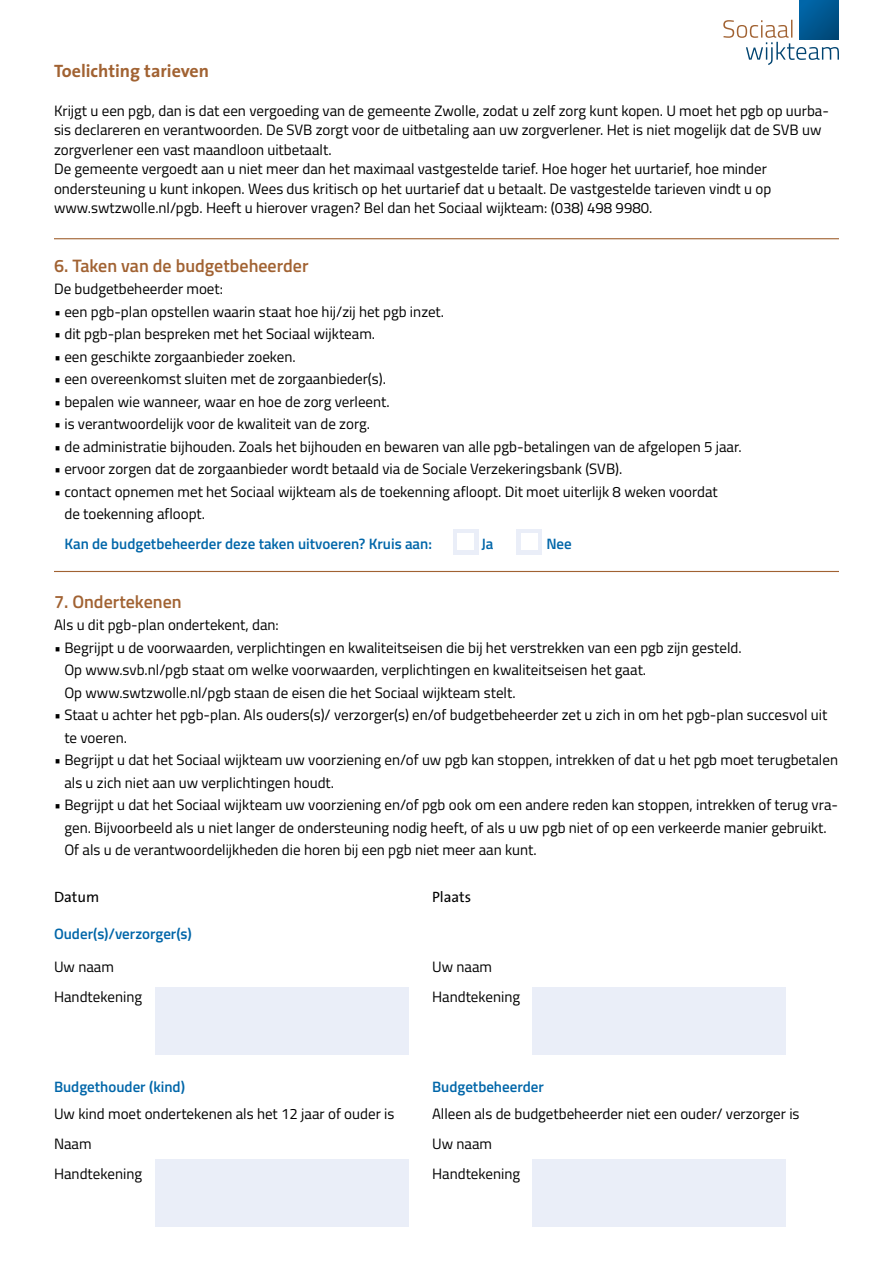
<style>
.page{position:relative;width:893px;height:1263px;background:#fff}
.page>*{position:absolute;margin:0;border:0;box-sizing:border-box;transform-origin:0 0}
.t1{font:600 18px "Titillium Web";color:#a16232}
.t2{font:700 18px "The Sans";color:#a16232}
.t3{font:15px/22.5px "Titillium Web";color:#000}
.t4{font:600 15px "Titillium Web";color:#0066a9}
.t5{font:15px "The Sans";color:#000}
</style>
<div class="page">
<div style="left:453px;top:529px;width:25px;height:26px;background:#eaeef8"></div>
<div style="left:457px;top:533px;width:17px;height:17px;background:#fff"></div>
<div style="left:517px;top:529px;width:25px;height:26px;background:#eaeef8"></div>
<div style="left:521px;top:533px;width:17px;height:17px;background:#fff"></div>
<div style="left:155px;top:988px;width:253px;height:67px;background:#eaeef8"></div>
<div style="left:532px;top:988px;width:254px;height:67px;background:#eaeef8"></div>
<div style="left:155px;top:1159px;width:253px;height:68px;background:#eaeef8"></div>
<div style="left:532px;top:1159px;width:254px;height:68px;background:#eaeef8"></div>
<div style="left:800px;top:0;width:39px;height:39px;background:linear-gradient(to right,#0065a6,#005289)"></div>
<svg style="left:723px;top:20px;width:116px;height:45px"></svg>
<hr style="left:54px;top:238px;width:785px;height:1px;background:#a16232">
<hr style="left:54px;top:571px;width:785px;height:1px;background:#a16232">
<p class="t2" style="left:54px;top:56px;width:157px">Toelichting tarieven</p>
<p class="t3" style="left:54px;top:100px;width:776px;line-height:19.5px">Krijgt u een pgb, dan is dat een vergoeding van de gemeente Zwolle, zodat u zelf zorg kunt kopen. U moet het pgb op uurba&shy;sis declareren en verantwoorden. De SVB zorgt voor de uitbetaling aan uw zorgverlener. Het is niet mogelijk dat de SVB uw zorgverlener een vast maandloon uitbetaalt.</p>
<p class="t3" style="left:54px;top:159px;width:719px;line-height:19.5px">De gemeente vergoedt aan u niet meer dan het maximaal vastgestelde tarief. Hoe hoger het uurtarief, hoe minder ondersteuning u kunt inkopen. Wees dus kritisch op het uurtarief dat u betaalt. De vastgestelde tarieven vindt u op www.swtzwolle.nl/pgb. Heeft u hierover vragen? Bel dan het Sociaal wijkteam: (038) 498 9980.</p>
<p class="t1" style="left:54px;top:252px;width:256px">6. Taken van de budgetbeheerder</p>
<p class="t3" style="left:54px;top:277px;width:171px">De budgetbeheerder moet:</p>
<p class="t3" style="left:54px;top:300px;width:392px">• een pgb-plan opstellen waarin staat hoe hij/zij het pgb inzet.</p>
<p class="t3" style="left:54px;top:322px;width:323px">• dit pgb-plan bespreken met het Sociaal wijkteam.</p>
<p class="t3" style="left:54px;top:345px;width:243px">• een geschikte zorgaanbieder zoeken.</p>
<p class="t3" style="left:54px;top:367px;width:333px">• een overeenkomst sluiten met de zorgaanbieder(s).</p>
<p class="t3" style="left:54px;top:390px;width:337px">• bepalen wie wanneer, waar en hoe de zorg verleent.</p>
<p class="t3" style="left:54px;top:412px;width:318px">• is verantwoordelijk voor de kwaliteit van de zorg.</p>
<p class="t3" style="left:54px;top:435px;width:689px">• de administratie bijhouden. Zoals het bijhouden en bewaren van alle pgb-betalingen van de afgelopen 5 jaar.</p>
<p class="t3" style="left:54px;top:457px;width:570px">• ervoor zorgen dat de zorgaanbieder wordt betaald via de Sociale Verzekeringsbank (SVB).</p>
<p class="t3" style="left:64px;top:480px;width:655px;text-indent:-10px">• contact opnemen met het Sociaal wijkteam als de toekenning afloopt. Dit moet uiterlijk 8 weken voordat de toekenning afloopt.</p>
<p class="t4" style="left:64px;top:533px;width:369px">Kan de budgetbeheerder deze taken uitvoeren? Kruis aan:</p>
<p class="t4" style="left:481px;top:533px;width:14px">Ja</p>
<p class="t4" style="left:546px;top:533px;width:27px">Nee</p>
<p class="t1" style="left:54px;top:588px;width:129px">7. Ondertekenen</p>
<p class="t3" style="left:54px;top:613px;width:226px">Als u dit pgb-plan ondertekent, dan:</p>
<p class="t3" style="left:64px;top:636px;width:679px;text-indent:-10px">• Begrijpt u de voorwaarden, verplichtingen en kwaliteitseisen die bij het verstrekken van een pgb zijn gesteld.<br>Op www.svb.nl/pgb staat om welke voorwaarden, verplichtingen en kwaliteitseisen het gaat.<br>Op www.swtzwolle.nl/pgb staan de eisen die het Sociaal wijkteam stelt.</p>
<p class="t3" style="left:64px;top:703px;width:764px;text-indent:-10px">• Staat u achter het pgb-plan. Als ouders(s)/ verzorger(s) en/of budgetbeheerder zet u zich in om het pgb-plan succesvol uit te voeren.</p>
<p class="t3" style="left:64px;top:748px;width:775px;text-indent:-10px">• Begrijpt u dat het Sociaal wijkteam uw voorziening en/of uw pgb kan stoppen, intrekken of dat u het pgb moet terugbetalen als u zich niet aan uw verplichtingen houdt.</p>
<p class="t3" style="left:64px;top:793px;width:775px;text-indent:-10px">• Begrijpt u dat het Sociaal wijkteam uw voorziening en/of pgb ook om een andere reden kan stoppen, intrekken of terug vra&shy;gen. Bijvoorbeeld als u niet langer de ondersteuning nodig heeft, of als u uw pgb niet of op een verkeerde manier gebruikt.<br>Of als u de verantwoordelijkheden die horen bij een pgb niet meer aan kunt.</p>
<p class="t5" style="left:54px;top:884px;width:47px">Datum</p>
<p class="t5" style="left:432px;top:884px;width:41px">Plaats</p>
<p class="t4" style="left:54px;top:923px;width:139px">Ouder(s)/verzorger(s)</p>
<p class="t3" style="left:54px;top:955px;width:62px">Uw naam</p>
<p class="t3" style="left:432px;top:955px;width:62px">Uw naam</p>
<p class="t3" style="left:54px;top:985px;width:90px">Handtekening</p>
<p class="t3" style="left:432px;top:985px;width:90px">Handtekening</p>
<p class="t4" style="left:54px;top:1076px;width:133px">Budgethouder (kind)</p>
<p class="t4" style="left:432px;top:1076px;width:113px">Budgetbeheerder</p>
<p class="t3" style="left:54px;top:1102px;width:342px">Uw kind moet ondertekenen als het 12 jaar of ouder is</p>
<p class="t3" style="left:432px;top:1102px;width:369px">Alleen als de budgetbeheerder niet een ouder/ verzorger is</p>
<p class="t3" style="left:54px;top:1132px;width:39px">Naam</p>
<p class="t3" style="left:432px;top:1132px;width:62px">Uw naam</p>
<p class="t3" style="left:54px;top:1162px;width:90px">Handtekening</p>
<p class="t3" style="left:432px;top:1162px;width:90px">Handtekening</p>
</div>
